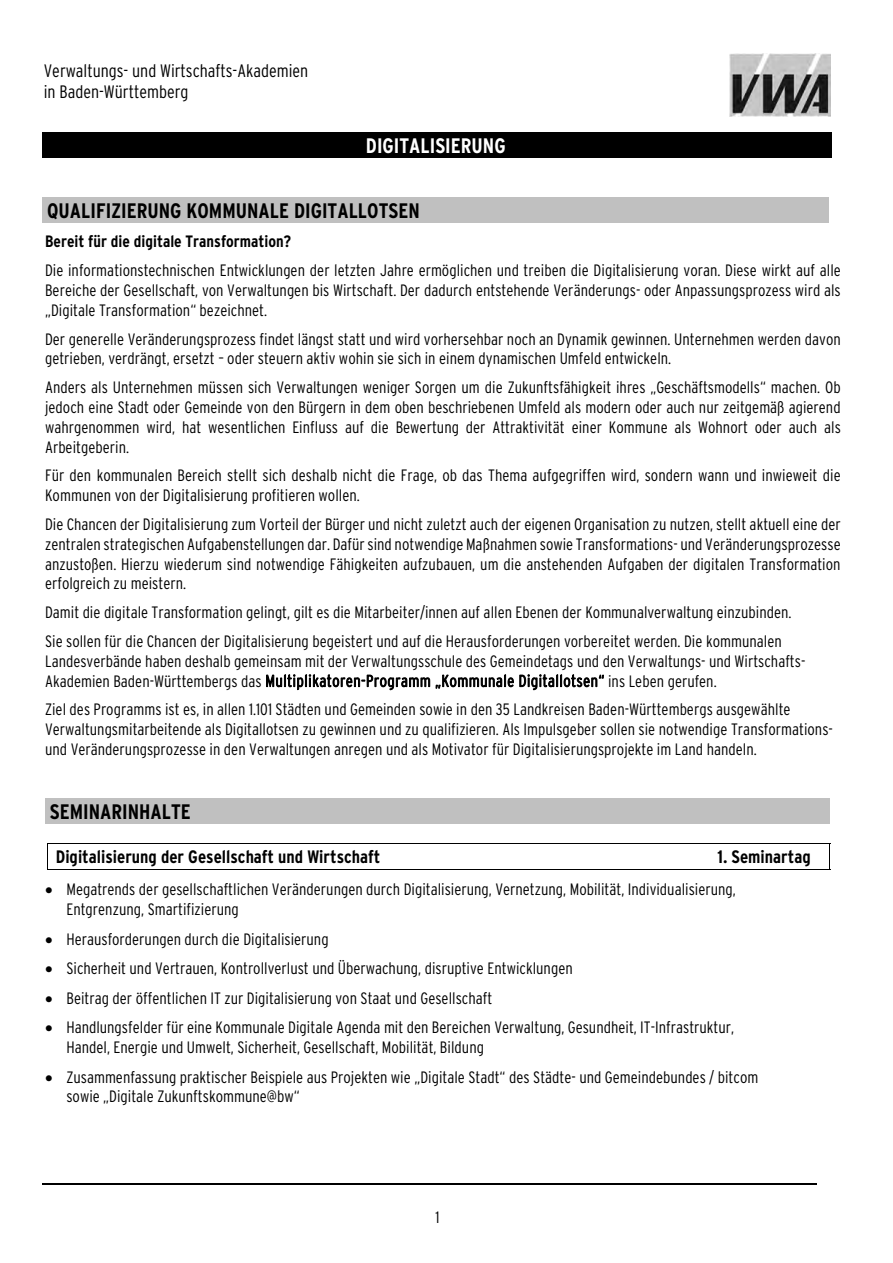
<style>
.page{position:relative;width:893px;height:1263px;background:#fff}
.page>*{position:absolute;margin:0;border:0;box-sizing:border-box;transform-origin:0 0}
.t1{font:700 21px "Interstate Condensed";color:#000}
.t2{font:700 21px "Interstate Condensed";color:#fff}
.t3{font:300 18px/21.6px "Interstate Condensed";color:#000}
.t4{font:700 18px "Interstate Condensed";color:#000}
.t5{font:300 16.5px/19.8px "Interstate Condensed";color:#000}
.t6{font:700 16.5px "Interstate Condensed";color:#000}
</style>
<div class="page">
<div style="left:42px;top:133px;width:790px;height:25px;background:#000"></div>
<img style="left:729px;top:53px;width:101px;height:64px">
<hr style="left:43px;top:1184px;width:774px;height:1px;background:#000">
<div style="left:43px;top:197px;width:786px;height:26px;background:#c0c0c0"></div>
<div style="left:45px;top:799px;width:784px;height:25px;background:#c0c0c0"></div>
<hr style="left:47px;top:844px;width:783px;height:1px;background:#000">
<hr style="left:47px;top:869px;width:783px;height:1px;background:#000">
<svg style="left:47px;top:845px;width:1px;height:24px"></svg>
<svg style="left:829px;top:845px;width:1px;height:24px"></svg>
<p class="t3" style="left:44px;top:61px;width:266px">Verwaltungs- und Wirtschafts-Akademien in Baden-Württemberg</p>
<p class="t2" style="left:366px;top:137px;width:141px">DIGITALISIERUNG</p>
<p class="t1" style="left:47px;top:202px;width:374px">QUALIFIZIERUNG KOMMUNALE DIGITALLOTSEN</p>
<p class="t6" style="left:45px;top:235px;width:247px">Bereit für die digitale Transformation?</p>
<p class="t5" style="left:45px;top:262px;width:797px;text-align:justify">Die informationstechnischen Entwicklungen der letzten Jahre ermöglichen und treiben die Digitalisierung voran. Diese wirkt auf alle Bereiche der Gesellschaft, von Verwaltungen bis Wirtschaft. Der dadurch entstehende Veränderungs- oder Anpassungsprozess wird als „Digitale Transformation“ bezeichnet.</p>
<p class="t5" style="left:45px;top:330px;width:797px">Der generelle Veränderungsprozess findet längst statt und wird vorhersehbar noch an Dynamik gewinnen. Unternehmen werden davon getrieben, verdrängt, ersetzt – oder steuern aktiv wohin sie sich in einem dynamischen Umfeld entwickeln.</p>
<p class="t5" style="left:45px;top:379px;width:797px;text-align:justify">Anders als Unternehmen müssen sich Verwaltungen weniger Sorgen um die Zukunftsfähigkeit ihres „Geschäftsmodells“ machen. Ob jedoch eine Stadt oder Gemeinde von den Bürgern in dem oben beschriebenen Umfeld als modern oder auch nur zeitgemäß agierend wahrgenommen wird, hat wesentlichen Einfluss auf die Bewertung der Attraktivität einer Kommune als Wohnort oder auch als Arbeitgeberin.</p>
<p class="t5" style="left:45px;top:467px;width:797px">Für den kommunalen Bereich stellt sich deshalb nicht die Frage, ob das Thema aufgegriffen wird, sondern wann und inwieweit die<br>Kommunen von der Digitalisierung profitieren wollen.</p>
<p class="t5" style="left:45px;top:516px;width:797px;text-align:justify">Die Chancen der Digitalisierung zum Vorteil der Bürger und nicht zuletzt auch der eigenen Organisation zu nutzen, stellt aktuell eine der zentralen strategischen Aufgabenstellungen dar. Dafür sind notwendige Maßnahmen sowie Transformations- und Veränderungsprozesse anzustoßen. Hierzu wiederum sind notwendige Fähigkeiten aufzubauen, um die anstehenden Aufgaben der digitalen Transformation erfolgreich zu meistern.</p>
<p class="t5" style="left:45px;top:599px;width:748px;line-height:28.8px">Damit die digitale Transformation gelingt, gilt es die Mitarbeiter/innen auf allen Ebenen der Kommunalverwaltung einzubinden.<br>Sie sollen für die Chancen der Digitalisierung begeistert und auf die Herausforderungen vorbereitet werden. Die kommunalen</p>
<p class="t5" style="left:45px;top:652px;width:762px">Landesverbände haben deshalb gemeinsam mit der Verwaltungsschule des Gemeindetags und den Verwaltungs- und Wirtschafts-<br>Akademien Baden-Württembergs das Multiplikatoren-Programm „Kommunale Digitallotsen“ ins Leben gerufen.</p>
<p class="t5" style="left:45px;top:701px;width:789px">Ziel des Programms ist es, in allen 1.101 Städten und Gemeinden sowie in den 35 Landkreisen Baden-Württembergs ausgewählte<br>Verwaltungsmitarbeitende als Digitallotsen zu gewinnen und zu qualifizieren. Als Impulsgeber sollen sie notwendige Transformations&shy;und Veränderungsprozesse in den Verwaltungen anregen und als Motivator für Digitalisierungsprojekte im Land handeln.</p>
<p class="t1" style="left:50px;top:803px;width:142px">SEMINARINHALTE</p>
<p class="t4" style="left:56px;top:850px;width:326px">Digitalisierung der Gesellschaft und Wirtschaft</p>
<p class="t4" style="left:717px;top:850px;width:95px">1. Seminartag</p>
<p class="t5" style="left:66px;top:881px;width:671px;text-indent:-21px">• Megatrends der gesellschaftlichen Veränderungen durch Digitalisierung, Vernetzung, Mobilität, Individualisierung,<br>Entgrenzung, Smartifizierung</p>
<p class="t5" style="left:45px;top:930px;width:285px">• Herausforderungen durch die Digitalisierung</p>
<p class="t5" style="left:45px;top:960px;width:529px">• Sicherheit und Vertrauen, Kontrollverlust und Überwachung, disruptive Entwicklungen</p>
<p class="t5" style="left:45px;top:989px;width:449px">• Beitrag der öffentlichen IT zur Digitalisierung von Staat und Gesellschaft</p>
<p class="t5" style="left:66px;top:1019px;width:669px;text-indent:-21px">• Handlungsfelder für eine Kommunale Digitale Agenda mit den Bereichen Verwaltung, Gesundheit, IT-Infrastruktur,<br>Handel, Energie und Umwelt, Sicherheit, Gesellschaft, Mobilität, Bildung</p>
<p class="t5" style="left:66px;top:1068px;width:693px;text-indent:-21px">• Zusammenfassung praktischer Beispiele aus Projekten wie „Digitale Stadt“ des Städte- und Gemeindebundes / bitcom sowie „Digitale Zukunftskommune@bw“</p>
<p class="t5" style="left:436px;top:1208px;width:6px">1</p>
</div>
